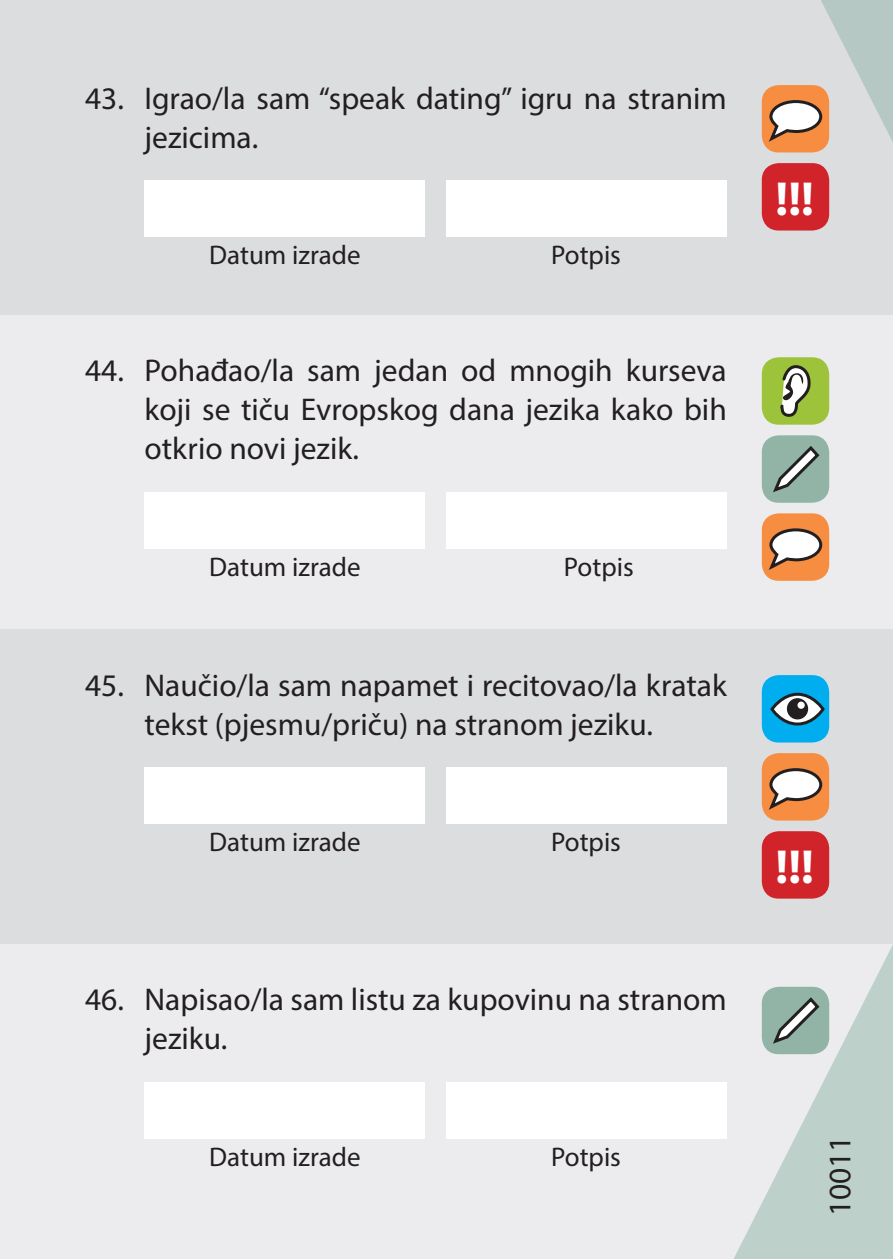
<style>
.page{position:relative;width:893px;height:1259px;background:#fff}
.page>*{position:absolute;margin:0;border:0;box-sizing:border-box;transform-origin:0 0}
.t1{font:700 48px "Myriad Pro";color:#fff}
.t2{font:31.5px/39px "Myriad Pro";color:#231f20}
.t3{font:27px "Myriad Pro";color:#231f20}
</style>
<div class="page">
<div style="left:0;top:944px;width:893px;height:315px;background:#ececee"></div>
<div style="left:0;top:315px;width:893px;height:314px;background:#ececee"></div>
<div style="left:0;top:629px;width:893px;height:315px;background:#dcdddf"></div>
<div style="left:0;top:0;width:893px;height:315px;background:#dcdddf"></div>
<svg style="left:689px;top:778px;width:204px;height:481px"></svg>
<svg style="left:774px;top:0;width:119px;height:476px"></svg>
<div style="left:145px;top:180px;width:280px;height:57px;background:#fff"></div>
<div style="left:446px;top:180px;width:280px;height:57px;background:#fff"></div>
<div style="left:145px;top:492px;width:280px;height:56px;background:#fff"></div>
<div style="left:446px;top:492px;width:280px;height:56px;background:#fff"></div>
<div style="left:145px;top:767px;width:280px;height:57px;background:#fff"></div>
<div style="left:446px;top:767px;width:280px;height:57px;background:#fff"></div>
<div style="left:145px;top:1082px;width:280px;height:56px;background:#fff"></div>
<div style="left:446px;top:1082px;width:280px;height:56px;background:#fff"></div>
<div style="left:762px;top:85px;width:67px;height:67px;background:#f68d40;border-radius:17px"></div>
<div style="left:762px;top:986px;width:67px;height:68px;background:#91b4a7;border-radius:17px"></div>
<div style="left:762px;top:357px;width:67px;height:68px;background:#9dc33b;border-radius:17px"></div>
<svg style="left:766px;top:100px;width:58px;height:317px"></svg>
<div style="left:762px;top:513px;width:67px;height:68px;background:#f68d40;border-radius:17px"></div>
<div style="left:762px;top:675px;width:67px;height:67px;background:#00aeef;border-radius:17px"></div>
<div style="left:762px;top:753px;width:67px;height:67px;background:#f68d40;border-radius:17px"></div>
<svg style="left:766px;top:528px;width:58px;height:542px"></svg>
<div style="left:762px;top:435px;width:67px;height:68px;background:#91b4a7;border-radius:17px"></div>
<svg style="left:773px;top:446px;width:47px;height:47px"></svg>
<div style="left:762px;top:163px;width:67px;height:67px;background:#d1232a;border-radius:17px"></div>
<div style="left:762px;top:831px;width:67px;height:67px;background:#d1232a;border-radius:17px"></div>
<p class="t2" style="left:145px;top:78px;width:584px;text-indent:-60px">43. Igrao/la sam “speak dating” igru na stranim jezicima.</p>
<p class="t3" style="left:209px;top:239px;width:153px">Datum izrade</p>
<p class="t3" style="left:551px;top:239px;width:71px">Potpis</p>
<p class="t2" style="left:145px;top:350px;width:584px;text-align:justify;text-indent:-60px">44. Pohađao/la sam jedan od mnogih kurseva koji se tiču Evropskog dana jezika kako bih otkrio novi jezik.</p>
<p class="t3" style="left:209px;top:550px;width:153px">Datum izrade</p>
<p class="t3" style="left:564px;top:550px;width:71px">Potpis</p>
<p class="t2" style="left:85px;top:665px;width:643px;text-align:center">45. Naučio/la sam napamet i recitovao/la kratak tekst (pjesmu/priču) na stranom jeziku.</p>
<p class="t3" style="left:209px;top:825px;width:153px">Datum izrade</p>
<p class="t3" style="left:551px;top:825px;width:71px">Potpis</p>
<p class="t2" style="left:145px;top:980px;width:584px;text-indent:-60px">46. Napisao/la sam listu za kupovinu na stranom jeziku.</p>
<p class="t3" style="left:209px;top:1140px;width:153px">Datum izrade</p>
<p class="t3" style="left:551px;top:1140px;width:71px">Potpis</p>
<h1 class="t1" style="left:775px;top:167px;width:40px">!!!</h1>
<h1 class="t1" style="left:775px;top:835px;width:40px">!!!</h1>
<p class="t2" style="left:820px;top:1216px;width:82px;rotate:-90deg">10011</p>
</div>
